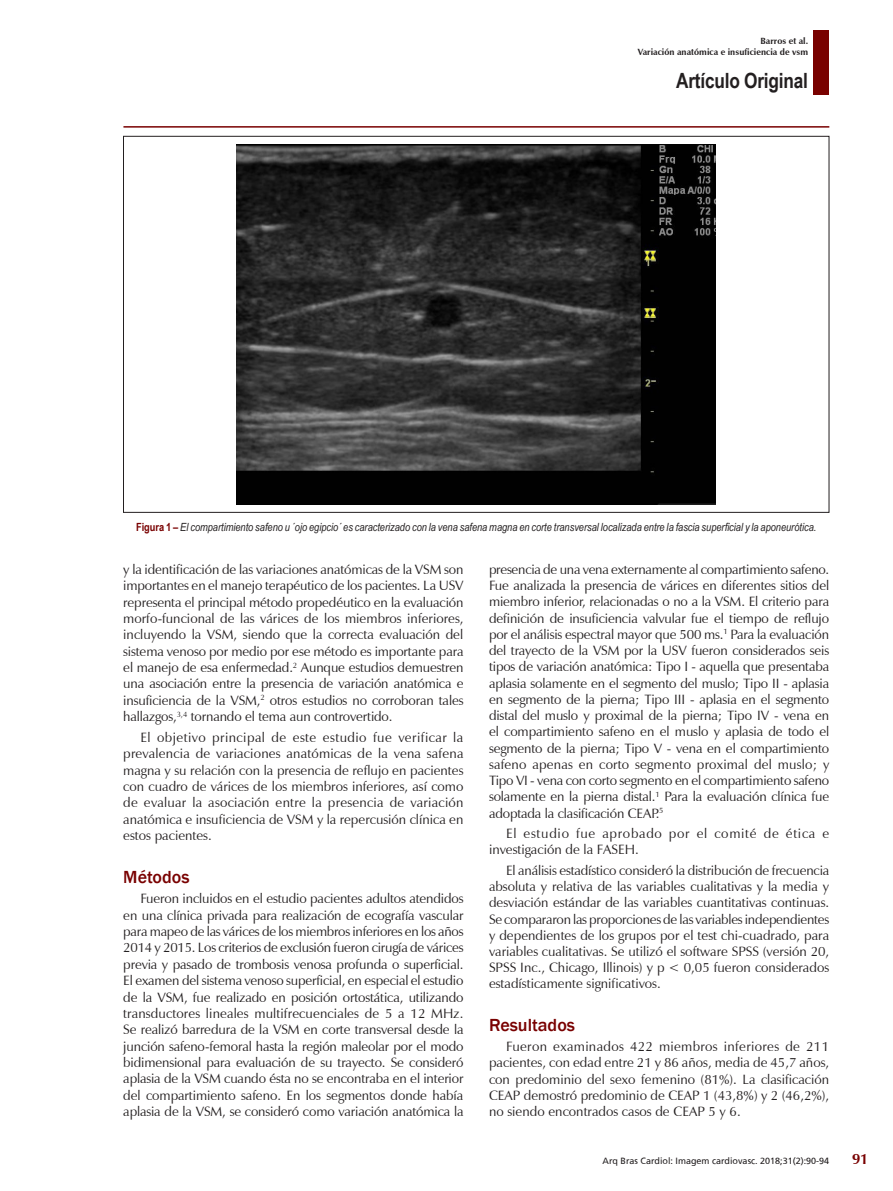
<style>
.page{position:relative;width:893px;height:1191px;background:#fff}
.page>*{position:absolute;margin:0;border:0;box-sizing:border-box;transform-origin:0 0}
.t1{font:700 21px "Arial Narrow";letter-spacing:-.01em;color:#231f20}
._02_-_TITULO_-_MATER{font:500 18px "Franklin Gothic";color:#790100}
.t2{font:700 15px "Zapf Humanist 601 BT";color:#790100}
._01-TEXTO_BASICO{font:13.5px/16.4px "Zapf Humanist 601 BT";color:#231f20;text-align:justify}
._01-TEXTO_BASICO-2{font:13.5px/16.2px "Zapf Humanist 601 BT";letter-spacing:.05em;color:#231f20}
._05_LEGENDA_TABELA{font:italic 11.25px "Arial Narrow";color:#231f20}
.t3{font:700 9px "Zapf Humanist 601 BT";color:#231f20}
.ARQBRAS{font:9px "Frutiger";color:#231f20}
.s1{font-weight:700;font-style:normal;color:#790100}
</style>
<div class="page">
<hr style="left:123px;top:126px;width:706px;height:2px;background:#790100">
<div style="left:813px;top:30px;width:16px;height:64px;background:#790100"></div>
<img style="left:237px;top:145px;width:479px;height:359px">
<p class="t3" style="left:761px;top:36px;width:49px">Barros et al.</p>
<p class="t3" style="left:638px;top:47px;width:172px">Variación anatómica e insuficiencia de vsm</p>
<h1 class="t1" style="left:676px;top:65px;width:133px">Artículo Original</h1>
<p class="_05_LEGENDA_TABELA" style="left:136px;top:519px;width:682px"><span class="s1">Figura 1 –</span> El compartimiento safeno u ´ojo egipcio´ es caracterizado con la vena safena magna en corte transversal localizada entre la fascia superficial y la aponeurótica.</p>
<p class="_01-TEXTO_BASICO" style="left:123px;top:561px;width:342px">y la identificación de las variaciones anatómicas de la VSM son importantes en el manejo terapéutico de los pacientes. La USV representa el principal método propedéutico en la evaluación morfo-funcional de las várices de los miembros inferiores, incluyendo la VSM, siendo que la correcta evaluación del sistema venoso por medio por ese método es importante para el manejo de esa enfermedad.<sup>2</sup> Aunque estudios demuestren una asociación entre la presencia de variación anatómica e insuficiencia de la VSM,<sup>2</sup> otros estudios no corroboran tales hallazgos,<sup>3,4</sup> tornando el tema aun controvertido.</p>
<p class="_01-TEXTO_BASICO" style="left:123px;top:729px;width:342px;text-indent:17px">El objetivo principal de este estudio fue verificar la prevalencia de variaciones anatómicas de la vena safena magna y su relación con la presencia de reflujo en pacientes con cuadro de várices de los miembros inferiores, así como de evaluar la asociación entre la presencia de variación anatómica e insuficiencia de VSM y la repercusión clínica en estos pacientes.</p>
<p class="_02_-_TITULO_-_MATER" style="left:123px;top:865px;width:68px">Métodos</p>
<p class="_01-TEXTO_BASICO" style="left:123px;top:890px;width:342px;text-indent:17px">Fueron incluidos en el estudio pacientes adultos atendidos en una clínica privada para realización de ecografía vascular para mapeo de las várices de los miembros inferiores en los años 2014 y 2015. Los criterios de exclusión fueron cirugía de várices previa y pasado de trombosis venosa profunda o superficial.<br>El examen del sistema venoso superficial, en especial el estudio de la VSM, fue realizado en posición ortostática, utilizando transductores lineales multifrecuenciales de 5 a 12 MHz.<br>Se realizó barredura de la VSM en corte transversal desde la junción safeno-femoral hasta la región maleolar por el modo bidimensional para evaluación de su trayecto. Se consideró aplasia de la VSM cuando ésta no se encontraba en el interior del compartimiento safeno. En los segmentos donde había aplasia de la VSM, se consideró como variación anatómica la</p>
<p class="_01-TEXTO_BASICO" style="left:489px;top:561px;width:342px">presencia de una vena externamente al compartimiento safeno.<br>Fue analizada la presencia de várices en diferentes sitios del miembro inferior, relacionadas o no a la VSM. El criterio para definición de insuficiencia valvular fue el tiempo de reflujo por el análisis espectral mayor que 500 ms.<sup>1</sup> Para la evaluación del trayecto de la VSM por la USV fueron considerados seis tipos de variación anatómica: Tipo I - aquella que presentaba aplasia solamente en el segmento del muslo; Tipo II - aplasia en segmento de la pierna; Tipo III - aplasia en el segmento distal del muslo y proximal de la pierna; Tipo IV - vena en el compartimiento safeno en el muslo y aplasia de todo el segmento de la pierna; Tipo V - vena en el compartimiento safeno apenas en corto segmento proximal del muslo; y Tipo VI - vena con corto segmento en el compartimiento safeno solamente en la pierna distal.<sup>1</sup> Para la evaluación clínica fue adoptada la clasificación CEAP.<sup>5</sup></p>
<p class="_01-TEXTO_BASICO-2" style="left:489px;top:825px;width:342px;text-indent:17px">El estudio fue aprobado por el comité de ética e investigación de la FASEH.</p>
<p class="_01-TEXTO_BASICO" style="left:489px;top:862px;width:342px;text-indent:17px">El análisis estadístico consideró la distribución de frecuencia absoluta y relativa de las variables cualitativas y la media y desviación estándar de las variables cuantitativas continuas.<br>Se compararon las proporciones de las variables independientes y dependientes de los grupos por el test chi-cuadrado, para variables cualitativas. Se utilizó el software SPSS (versión 20, SPSS Inc., Chicago, Illinois) y p &lt; 0,05 fueron considerados estadísticamente significativos.</p>
<p class="_02_-_TITULO_-_MATER" style="left:489px;top:1013px;width:88px">Resultados</p>
<p class="_01-TEXTO_BASICO" style="left:489px;top:1038px;width:342px;text-indent:17px">Fueron examinados 422 miembros inferiores de 211 pacientes, con edad entre 21 y 86 años, media de 45,7 años, con predominio del sexo femenino (81%). La clasificación CEAP demostró predominio de CEAP 1 (43,8%) y 2 (46,2%), no siendo encontrados casos de CEAP 5 y 6.</p>
<p class="ARQBRAS" style="left:603px;top:1155px;width:228px">Arq Bras Cardiol: Imagem cardiovasc. 2018;31(2):90-94</p>
<p class="t2" style="left:852px;top:1149px;width:18px">91</p>
</div>
